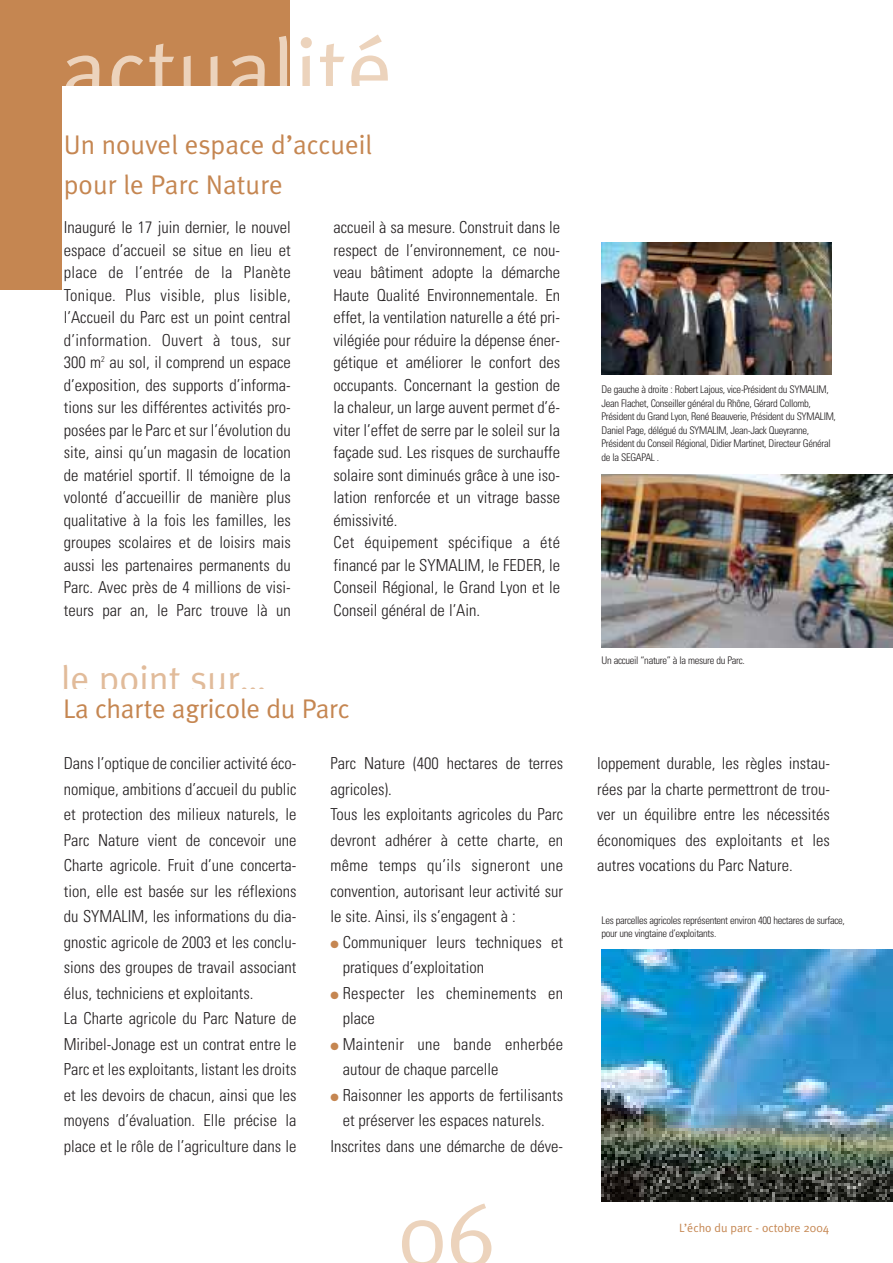
<style>
.page{position:relative;width:893px;height:1263px;background:#fff}
.page>*{position:absolute;margin:0;border:0;box-sizing:border-box;transform-origin:0 0}
.t1{font:91.05px "Meta Plus Normal";color:#ecd3bc}
.t2{font:37.5px "Meta Plus Normal";color:#e1bb9a}
.t3{font:27px/40.5px "Meta Plus Normal";color:#c58651}
.t4{font:300 condensed 16.5px/22.5px "Univers";color:#231f20}
.t5{font:300 condensed 16.5px/25.5px "Univers";letter-spacing:.02em;color:#231f20}
.t6{font:12px "Meta Plus Normal";color:#c58651}
.t7{font:300 condensed 10.5px/13.5px "Univers";letter-spacing:-.03em;color:#231f20}
.s1{color:#c58651}
</style>
<div class="page">
<div style="left:0;top:0;width:289px;height:289px;background:#c58651"></div>
<div style="left:62px;top:86px;width:360px;height:228px;background:#fff"></div>
<img style="left:602px;top:242px;width:229px;height:132px">
<img style="left:602px;top:474px;width:291px;height:174px">
<img style="left:602px;top:949px;width:291px;height:252px">
<h1 class="t1" style="left:61px;top:37px;width:334px">actualité</h1>
<h3 class="t3" style="left:64px;top:127px;width:310px">Un nouvel espace d’accueil pour le Parc Nature</h3>
<p class="t4" style="left:64px;top:218px;width:229px;text-align:justify">Inauguré le 17 juin dernier, le nouvel espace d’accueil se situe en lieu et place de l’entrée de la Planète Tonique. Plus visible, plus lisible, l’Accueil du Parc est un point central d’information. Ouvert à tous, sur 300 m<sup>2</sup> au sol, il comprend un espace d’exposition, des supports d’informa&shy;tions sur les différentes activités pro&shy;posées par le Parc et sur l’évolution du site, ainsi qu’un magasin de location de matériel sportif. Il témoigne de la volonté d’accueillir de manière plus qualitative à la fois les familles, les groupes scolaires et de loisirs mais aussi les partenaires permanents du Parc. Avec près de 4 millions de visi&shy;teurs par an, le Parc trouve là un</p>
<p class="t4" style="left:333px;top:218px;width:228px">accueil à sa mesure. Construit dans le respect de l’environnement, ce nou&shy;veau bâtiment adopte la démarche Haute Qualité Environnementale. En effet, la ventilation naturelle a été pri&shy;vilégiée pour réduire la dépense éner&shy;gétique et améliorer le confort des occupants. Concernant la gestion de la chaleur, un large auvent permet d’é&shy;viter l’effet de serre par le soleil sur la façade sud. Les risques de surchauffe solaire sont diminués grâce à une iso&shy;lation renforcée et un vitrage basse émissivité.<br>Cet équipement spécifique a été financé par le SYMALIM, le FEDER, le Conseil Régional, le Grand Lyon et le Conseil général de l’Ain.</p>
<h2 class="t2" style="left:61px;top:665px;width:206px">le point sur…</h2>
<h3 class="t3" style="left:63px;top:692px;width:288px">La charte agricole du Parc</h3>
<p class="t4" style="left:64px;top:752px;width:234px;line-height:25.5px">Dans l’optique de concilier activité éco&shy;nomique, ambitions d’accueil du public et protection des milieux naturels, le Parc Nature vient de concevoir une Charte agricole. Fruit d’une concerta&shy;tion, elle est basée sur les réflexions du SYMALIM, les informations du dia&shy;gnostic agricole de 2003 et les conclu&shy;sions des groupes de travail associant élus, techniciens et exploitants.<br>La Charte agricole du Parc Nature de Miribel-Jonage est un contrat entre le Parc et les exploitants, listant les droits et les devoirs de chacun, ainsi que les moyens d’évaluation. Elle précise la place et le rôle de l’agriculture dans le</p>
<p class="t4" style="left:330px;top:752px;width:234px;line-height:25.5px">Parc Nature (400 hectares de terres agricoles).<br>Tous les exploitants agricoles du Parc devront adhérer à cette charte, en même temps qu’ils signeront une convention, autorisant leur activité sur le site. Ainsi, ils s’engagent à :</p>
<p class="t4" style="left:343px;top:931px;width:222px;line-height:25.5px;text-indent:-12px"><span class="s1">●</span> Communiquer leurs techniques et pratiques d’exploitation</p>
<p class="t5" style="left:343px;top:982px;width:222px;text-indent:-12px"><span class="s1">●</span> Respecter les cheminements en place</p>
<p class="t5" style="left:343px;top:1033px;width:222px;text-indent:-12px"><span class="s1">●</span> Maintenir une bande enherbée autour de chaque parcelle</p>
<p class="t4" style="left:330px;top:1084px;width:234px;line-height:25.5px;text-align:center"><span class="s1">●</span> Raisonner les apports de fertilisants et préserver les espaces naturels.<br>Inscrites dans une démarche de déve-</p>
<h1 class="t1" style="left:398px;top:1202px;width:99px">06</h1>
<p class="t7" style="left:602px;top:384px;width:236px">De gauche à droite : Robert Lajous, vice-Président du SYMALIM, Jean Flachet, Conseiller général du Rhône, Gérard Collomb, Président du Grand Lyon, René Beauverie, Président du SYMALIM, Daniel Page, délégué du SYMALIM, Jean-Jack Queyranne, Président du Conseil Régional, Didier Martinet, Directeur Général de la SEGAPAL .</p>
<p class="t7" style="left:602px;top:655px;width:145px">Un accueil “nature” à la mesure du Parc.</p>
<p class="t4" style="left:597px;top:752px;width:234px;line-height:25.5px;text-align:justify">loppement durable, les règles instau&shy;rées par la charte permettront de trou&shy;ver un équilibre entre les nécessités économiques des exploitants et les autres vocations du Parc Nature.</p>
<p class="t7" style="left:602px;top:914px;width:245px">Les parcelles agricoles représentent environ 400 hectares de surface, pour une vingtaine d’exploitants.</p>
<p class="t6" style="left:679px;top:1224px;width:152px">L’écho du parc - octobre 2004</p>
</div>
